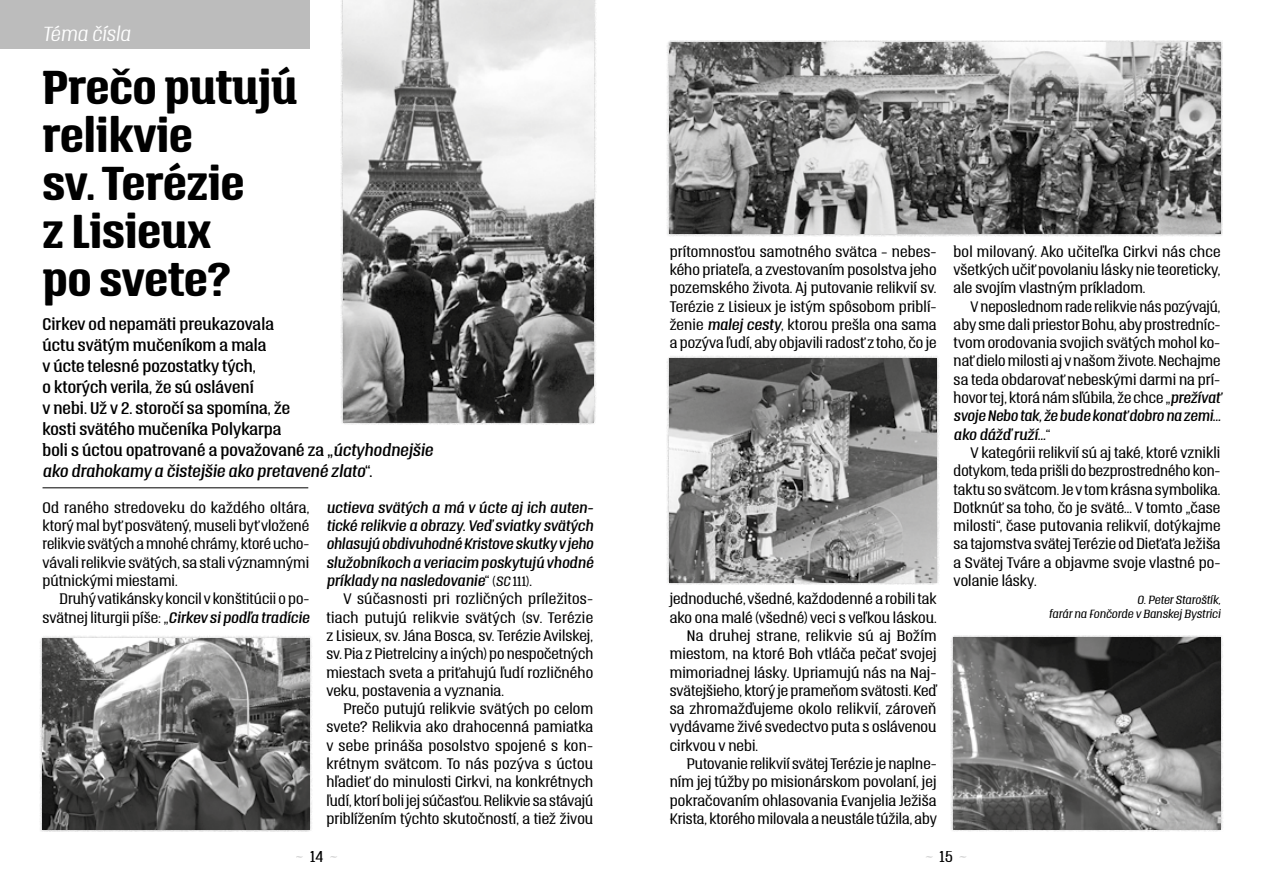
<style>
.page{position:relative;width:1263px;height:893px;background:#fff}
.page>*{position:absolute;margin:0;border:0;box-sizing:border-box;transform-origin:0 0}
.t1{font:700 42px/48px "Triump";color:#000}
.t2{font:italic 100 18px "Triump";letter-spacing:.005em;color:#fff}
.t3{font:15px/21px "Triump";letter-spacing:.005em;color:#000}
.t4{font:300 14.25px "Triump";color:#d0d0d0}
.t5{font:300 13.5px/18.3px "Triump";letter-spacing:.005em;color:#000;text-align:justify}
.t6{font:italic 13.5px/18.3px "Triump";letter-spacing:.005em;color:#000;text-align:justify}
.t7{font:300 13.5px "Triump";letter-spacing:.025em;color:#000}
.t8{font:italic 300 10.5px/13.5px "Triump";letter-spacing:.005em;color:#000;text-align:right}
.s1{font-style:italic}
.s2{font-weight:400;font-style:italic}
.s3{font-weight:300;font-style:normal}
.s4{font-weight:300;font-style:normal;font-size:12px}
.s5{font-weight:300;font-size:12px}
.s6{color:#000}
</style>
<div class="page">
<div style="left:0;top:0;width:309px;height:49px;background:#bcbcbc"></div>
<hr style="left:43px;top:487px;width:265px;height:1px;background:#000">
<div style="left:340px;top:0;width:257px;height:425px;background:#000;opacity:.3"></div>
<img style="left:343px;top:0;width:250px;height:422px">
<div style="left:950px;top:635px;width:274px;height:197px;background:#000;opacity:.3"></div>
<img style="left:954px;top:638px;width:266px;height:191px">
<div style="left:666px;top:355px;width:274px;height:230px;background:#000;opacity:.3"></div>
<img style="left:670px;top:358px;width:266px;height:225px">
<div style="left:666px;top:40px;width:557px;height:197px;background:#000;opacity:.3"></div>
<img style="left:670px;top:43px;width:550px;height:191px">
<div style="left:39px;top:635px;width:274px;height:197px;background:#000;opacity:.3"></div>
<img style="left:43px;top:638px;width:266px;height:191px">
<h2 class="t2" style="left:43px;top:22px;width:89px">Téma čísla</h2>
<h1 class="t1" style="left:43px;top:62px;width:257px">Prečo putujú relikvie<br>sv. Terézie<br>z Lisieux<br>po svete?</h1>
<p class="t3" style="left:43px;top:313px;width:392px">Cirkev od nepamäti preukazovala<br>úctu svätým mučeníkom a mala<br>v úcte telesné pozostatky tých,<br>o ktorých verila, že sú oslávení<br>v nebi. Už v 2. storočí sa spomína, že<br>kosti svätého mučeníka Polykarpa<br>boli s úctou opatrované a považované za „<span class="s1">úctyhodnejšie ako drahokamy a čistejšie ako pretavené zlato</span>“.</p>
<p class="t5" style="left:43px;top:498px;width:268px">Od raného stredoveku do každého oltára, ktorý mal byť posvätený, museli byť vložené relikvie svätých a mnohé chrámy, ktoré ucho&shy;vávali relikvie svätých, sa stali významnými pútnickými miestami.</p>
<p class="t5" style="left:43px;top:590px;width:268px;text-align:right">Druhý vatikánsky koncil v konštitúcii o po&shy;svätnej liturgii píše: „<span class="s2">Cirkev si podľa tradície</span></p>
<p class="t5" style="left:670px;top:242px;width:268px">prítomnosťou samotného svätca – nebes&shy;kého priateľa, a zvestovaním posolstva jeho pozemského života. Aj putovanie relikvií sv.<br>Terézie z Lisieux je istým spôsobom priblí&shy;ženie <span class="s2">malej cesty</span>, ktorou prešla ona sama a pozýva ľudí, aby objavili radosť z toho, čo je</p>
<p class="t5" style="left:954px;top:242px;width:268px">bol milovaný. Ako učiteľka Cirkvi nás chce všetkých učiť povolaniu lásky nie teoreticky, ale svojím vlastným príkladom.</p>
<p class="t5" style="left:954px;top:297px;width:269px;text-indent:17px">Vneposlednom rade relikvie nás pozývajú, aby sme dali priestor Bohu, aby prostredníc&shy;tvom orodovania svojich svätých mohol ko&shy;nať dielo milosti aj vnašom živote. Nechajme sa teda obdarovať nebeskými darmi na prí&shy;hovor tej, ktorá nám sľúbila, že chce „<span class="s2">prežívať svoje Nebo tak, že bude konať dobro na zemi... ako dážď ruží...</span>“</p>
<p class="t5" style="left:954px;top:443px;width:268px;text-indent:17px">V kategórii relikvií sú aj také, ktoré vznikli dotykom, teda prišli do bezprostredného kon&shy;taktu so svätcom. Je v tom krásna symbolika.<br>Dotknúť sa toho, čo je sväté... V tomto „čase milosti“, čase putovania relikvií, dotýkajme sa tajomstva svätej Terézie od Dieťaťa Ježiša a Svätej Tváre a objavme svoje vlastné po&shy;volanie lásky.</p>
<p class="t8" style="left:1049px;top:593px;width:173px">O. Peter Staroštík,<br>farár na Fončorde v Banskej Bystrici</p>
<p class="t6" style="left:326px;top:498px;width:268px">uctieva svätých a má v úcte aj ich auten&shy;tické relikvie a obrazy. Veď sviatky svätých ohlasujú obdivuhodné Kristove skutky v jeho služobníkoch a veriacim poskytujú vhodné príklady na nasledovanie<span class="s3">“</span> <span class="s4">(</span><span class="s5">SC</span> <span class="s4">111)</span><span class="s3">.</span></p>
<p class="t5" style="left:326px;top:590px;width:268px;text-indent:17px">V súčasnosti pri rozličných príležitos&shy;tiach putujú relikvie svätých (sv. Terézie z Lisieux, sv. Jána Bosca, sv. Terézie Avilskej, sv. Pia z Pietrelciny a iných) po nespočetných miestach sveta a priťahujú ľudí rozličného veku, postavenia a vyznania.</p>
<p class="t5" style="left:326px;top:699px;width:268px;text-indent:17px">Prečo putujú relikvie svätých po celom svete? Relikvia ako drahocenná pamiatka v sebe prináša posolstvo spojené s kon&shy;krétnym svätcom. To nás pozýva s úctou hľadieť do minulosti Cirkvi, na konkrétnych ľudí, ktorí boli jej súčasťou. Relikvie sa stávajú priblížením týchto skutočností, a tiež živou</p>
<p class="t4" style="left:296px;top:847px;width:44px">~ <span class="s6">14</span> ~</p>
<p class="t4" style="left:925px;top:847px;width:44px">~ <span class="s6">15</span> ~</p>
<p class="t5" style="left:670px;top:590px;width:268px">jednoduché, všedné, každodenné a robili tak</p>
<p class="t5" style="left:670px;top:608px;width:268px">ako ona malé (všedné) veci s veľkou láskou.</p>
<p class="t7" style="left:687px;top:626px;width:251px">Na druhej strane, relikvie sú aj Božím</p>
<p class="t5" style="left:670px;top:644px;width:268px">miestom, na ktoré Boh vtláča pečať svojej</p>
<p class="t5" style="left:670px;top:663px;width:268px">mimoriadnej lásky. Upriamujú nás na Naj-</p>
<p class="t5" style="left:670px;top:681px;width:268px">svätejšieho, ktorý je prameňom svätosti. Keď</p>
<p class="t5" style="left:670px;top:699px;width:268px">sa zhromažďujeme okolo relikvií, zároveň</p>
<p class="t5" style="left:670px;top:718px;width:268px">vydávame živé svedectvo puta s oslávenou</p>
<p class="t5" style="left:670px;top:736px;width:90px">cirkvou v nebi.</p>
<p class="t5" style="left:687px;top:754px;width:251px">Putovanie relikvií svätej Terézie je naplne-</p>
<p class="t5" style="left:670px;top:773px;width:268px">ním jej túžby po misionárskom povolaní, jej</p>
<p class="t5" style="left:670px;top:791px;width:268px">pokračovaním ohlasovania Evanjelia Ježiša</p>
<p class="t5" style="left:670px;top:809px;width:269px">Krista, ktorého milovala a neustále túžila, aby</p>
</div>
